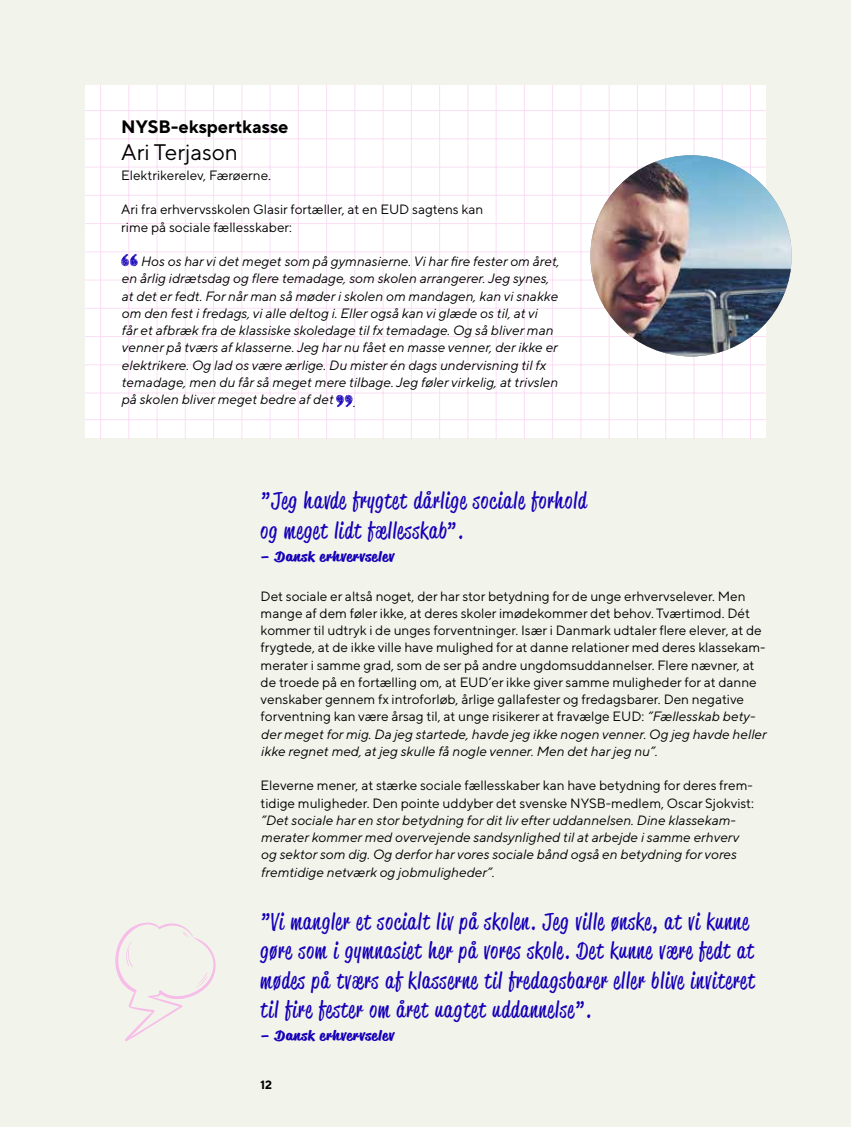
<style>
.page{position:relative;width:851px;height:1127px;background:#fff}
.page>*{position:absolute;margin:0;border:0;box-sizing:border-box;transform-origin:0 0}
.t1{font:22.5px/29.2px "Reklame Script";letter-spacing:.06em;color:#1500b7}
.t2{font:22.5px "TT Norms Pro";color:#000}
.t3{font:700 18px "TT Norms Pro";color:#000}
.t4{font:13.5px/17.2px "TT Norms Pro";color:#000}
.t5{font:italic 13.5px/17.2px "TT Norms Pro";color:#000}
.t6{font:700 13.5px "Reklame Script";letter-spacing:.06em;color:#1500b7}
.t7{font:700 12px "TT Norms Pro";color:#000}
.s1{font-style:italic}
</style>
<div class="page">
<div style="left:0;top:0;width:850px;height:1127px;background:#f2f3eb"></div>
<svg style="left:85px;top:85px;width:680px;height:353px;background:#fefcfe"></svg>
<svg style="left:119px;top:254px;width:19px;height:12px"></svg>
<svg style="left:336px;top:395px;width:18px;height:12px"></svg>
<img style="left:590px;top:155px;width:201px;height:201px;border-radius:101px">
<svg style="left:115px;top:922px;width:101px;height:119px"></svg>
<svg style="left:196px;top:976px;width:11px;height:12px"></svg>
<svg style="left:198px;top:972px;width:9px;height:12px"></svg>
<h2 class="t3" style="left:121px;top:115px;width:169px">NYSB-ekspertkasse</h2>
<h1 class="t2" style="left:121px;top:137px;width:118px">Ari Terjason</h1>
<p class="t4" style="left:121px;top:166px;width:151px">Elektrikerelev, Færøerne.</p>
<p class="t4" style="left:121px;top:201px;width:363px">Ari fra erhvervsskolen Glasir fortæller, at en EUD sagtens kan rime på sociale fællesskaber:</p>
<p class="t5" style="left:121px;top:252px;width:439px;text-indent:19px">Hos os har vi det meget som på gymnasierne. Vi har fire fester om året, en årlig idrætsdag og flere temadage, som skolen arrangerer. Jeg synes, at det er fedt. For når man så møder i skolen om mandagen, kan vi snakke om den fest i fredags, vi alle deltog i. Eller også kan vi glæde os til, at vi<br>får et afbræk fra de klassiske skoledage til fx temadage. Og så bliver man venner på tværs af klasserne. Jeg har nu fået en masse venner, der ikke er elektrikere. Og lad os være ærlige. Du mister én dags undervisning til fx temadage, men du får så meget mere tilbage. Jeg føler virkelig, at trivslen på skolen bliver meget bedre af det</p>
<p class="t5" style="left:352px;top:393px;width:4px">.</p>
<h1 class="t1" style="left:260px;top:486px;width:327px">”Jeg havde frygtet dårlige sociale forhold og meget lidt fællesskab”.</h1>
<p class="t6" style="left:260px;top:547px;width:135px">– Dansk erhvervselev</p>
<p class="t4" style="left:260px;top:587px;width:507px">Det sociale er altså noget, der har stor betydning for de unge erhvervselever. Men mange af dem føler ikke, at deres skoler imødekommer det behov. Tværtimod. Dét kommer til udtryk i de unges forventninger. Især i Danmark udtaler flere elever, at de frygtede, at de ikke ville have mulighed for at danne relationer med deres klassekam&shy;merater i samme grad, som de ser på andre ungdomsuddannelser. Flere nævner, at de troede på en fortælling om, at EUD’er ikke giver samme muligheder for at danne venskaber gennem fx introforløb, årlige gallafester og fredagsbarer. Den negative forventning kan være årsag til, at unge risikerer at fravælge EUD: <span class="s1">”Fællesskab bety&shy;der meget for mig. Da jeg startede, havde jeg ikke nogen venner. Og jeg havde heller ikke regnet med, at jeg skulle få nogle venner. Men det har jeg nu”.</span></p>
<p class="t4" style="left:260px;top:776px;width:495px">Eleverne mener, at stærke sociale fællesskaber kan have betydning for deres frem&shy;tidige muligheder. Den pointe uddyber det svenske NYSB-medlem, Oscar Sjokvist:</p>
<p class="t5" style="left:260px;top:811px;width:479px">”Det sociale har en stor betydning for dit liv efter uddannelsen. Dine klassekam&shy;merater kommer med overvejende sandsynlighed til at arbejde i samme erhverv og sektor som dig. Og derfor har vores sociale bånd også en betydning for vores fremtidige netværk og jobmuligheder”.</p>
<h1 class="t1" style="left:260px;top:906px;width:495px">”Vi mangler et socialt liv på skolen. Jeg ville ønske, at vi kunne gøre som i gymnasiet her på vores skole. Det kunne være fedt at mødes på tværs af klasserne til fredagsbarer eller blive inviteret til fire fester om året uagtet uddannelse”.</h1>
<p class="t6" style="left:260px;top:1026px;width:135px">– Dansk erhvervselev</p>
<p class="t7" style="left:260px;top:1076px;width:13px">12</p>
</div>
